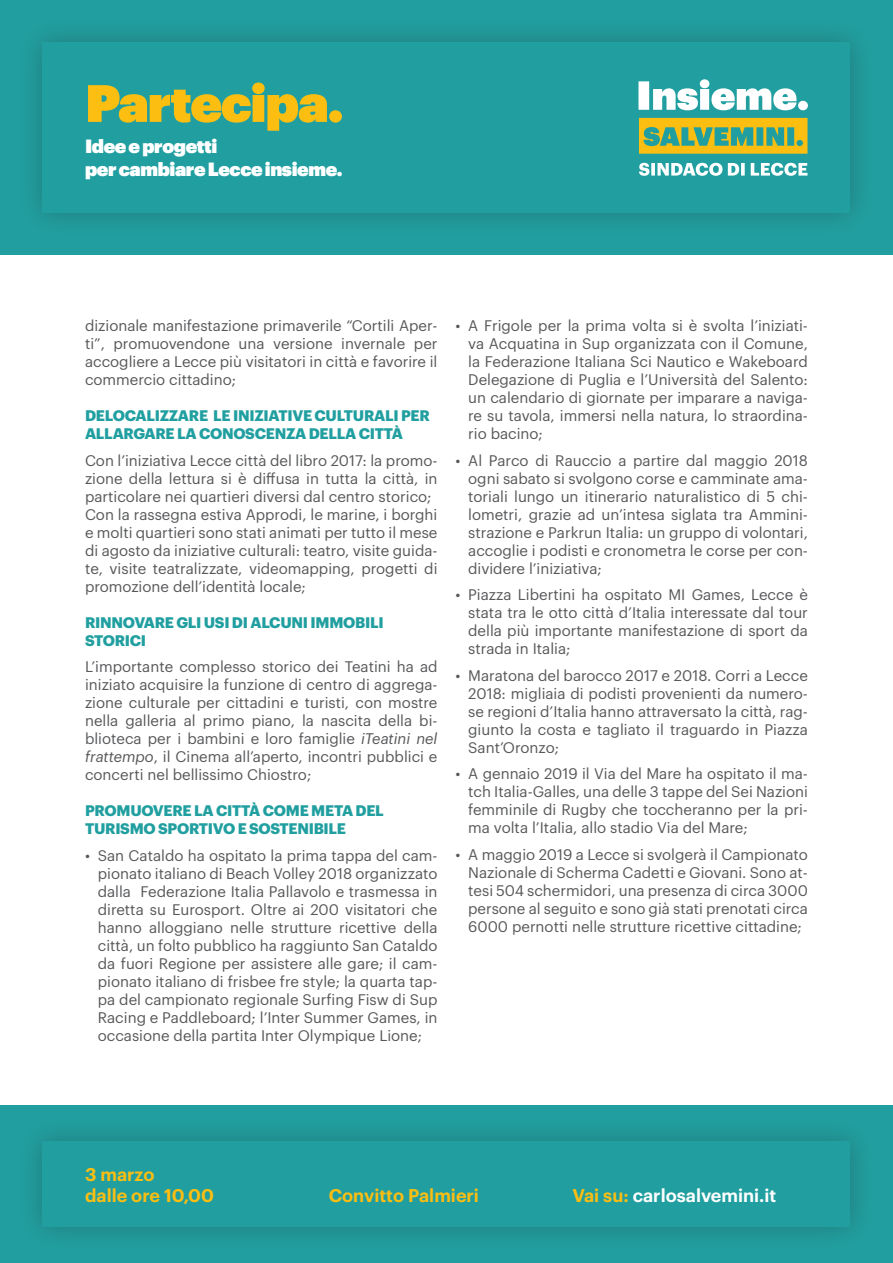
<style>
.page{position:relative;width:893px;height:1263px;background:#fff}
.page>*{position:absolute;margin:0;border:0;box-sizing:border-box;transform-origin:0 0}
.t1{font:51.3px "Graphik Super";letter-spacing:-.02em;color:#fdbe12}
.t2{font:18.75px/22.5px "Graphik Super";letter-spacing:-.02em;color:#fff}
.t3{font:600 18px/21.6px "Graphik";color:#fdbe12}
.t4{font:600 18px "Graphik";color:#fff}
.t5{font:15px/18px "Graphik";color:#57585a;text-align:justify}
.t6{font:700 15px/18px "Graphik";letter-spacing:-.02em;color:#219fa0}
.s1{font-style:italic}
.s2{color:#fdbe12}
</style>
<div class="page">
<div style="left:0;top:0;width:893px;height:255px;background:#219fa0"></div>
<div style="left:17px;top:17px;width:859px;height:221px;background:#21999a"></div>
<div style="left:43px;top:43px;width:807px;height:170px;background:#219fa0"></div>
<svg style="left:639px;top:118px;width:168px;height:36px"></svg>
<svg style="left:639px;top:163px;width:168px;height:13px"></svg>
<svg style="left:638px;top:79px;width:170px;height:31px"></svg>
<div style="left:0;top:1106px;width:893px;height:157px;background:#219fa0"></div>
<div style="left:17px;top:1116px;width:859px;height:136px;background:#21999a"></div>
<div style="left:43px;top:1142px;width:807px;height:85px;background:#219fa0"></div>
<h1 class="t1" style="left:85px;top:63px;width:260px">Partecipa.</h1>
<p class="t2" style="left:85px;top:133px;width:259px">Idee e progetti<br>per cambiare Lecce insieme.</p>
<p class="t5" style="left:85px;top:315px;width:354px">dizionale manifestazione primaverile “Cortili Aper&shy;ti”, promuovendone una versione invernale per accogliere a Lecce più visitatori in città e favorire il commercio cittadino;</p>
<p class="t6" style="left:85px;top:405px;width:346px">DELOCALIZZARE LE INIZIATIVE CULTURALI PER<br>ALLARGARE LA CONOSCENZA DELLA CITTÀ</p>
<p class="t5" style="left:85px;top:450px;width:354px;text-align:left">Con l’iniziativa Lecce città del libro 2017: la promo&shy;zione della lettura si è diffusa in tutta la città, in particolare nei quartieri diversi dal centro storico; Con la rassegna estiva Approdi, le marine, i borghi e molti quartieri sono stati animati per tutto il mese di agosto da iniziative culturali: teatro, visite guida&shy;te, visite teatralizzate, videomapping, progetti di promozione dell’identità locale;</p>
<p class="t6" style="left:85px;top:612px;width:300px">RINNOVARE GLI USI DI ALCUNI IMMOBILI<br>STORICI</p>
<p class="t5" style="left:85px;top:656px;width:354px">L’importante complesso storico dei Teatini ha ad iniziato acquisire la funzione di centro di aggrega&shy;zione culturale per cittadini e turisti, con mostre nella galleria al primo piano, la nascita della bi&shy;blioteca per i bambini e loro famiglie <span class="s1">iTeatini nel frattempo</span>, il Cinema all’aperto, incontri pubblici e concerti nel bellissimo Chiostro;</p>
<p class="t6" style="left:85px;top:800px;width:300px">PROMUOVERE LA CITTÀ COME META DEL<br>TURISMO SPORTIVO E SOSTENIBILE</p>
<p class="t5" style="left:98px;top:845px;width:341px;text-indent:-13px">• San Cataldo ha ospitato la prima tappa del cam&shy;pionato italiano di Beach Volley 2018 organizzato dalla Federazione Italia Pallavolo e trasmessa in diretta su Eurosport. Oltre ai 200 visitatori che hanno alloggiano nelle strutture ricettive della città, un folto pubblico ha raggiunto San Cataldo da fuori Regione per assistere alle gare; il cam&shy;pionato italiano di frisbee fre style; la quarta tap&shy;pa del campionato regionale Surfing Fisw di Sup Racing e Paddleboard; l’Inter Summer Games, in occasione della partita Inter Olympique Lione;</p>
<p class="t5" style="left:468px;top:315px;width:341px;text-indent:-13px">• A Frigole per la prima volta si è svolta l’iniziati&shy;va Acquatina in Sup organizzata con il Comune, la Federazione Italiana Sci Nautico e Wakeboard Delegazione di Puglia e l’Università del Salento: un calendario di giornate per imparare a naviga&shy;re su tavola, immersi nella natura, lo straordina&shy;rio bacino;</p>
<p class="t5" style="left:468px;top:450px;width:341px;text-indent:-13px">• Al Parco di Rauccio a partire dal maggio 2018 ogni sabato si svolgono corse e camminate ama&shy;toriali lungo un itinerario naturalistico di 5 chi&shy;lometri, grazie ad un’intesa siglata tra Ammini&shy;strazione e Parkrun Italia: un gruppo di volontari, accoglie i podisti e cronometra le corse per con&shy;dividere l’iniziativa;</p>
<p class="t5" style="left:468px;top:584px;width:341px;text-indent:-13px">• Piazza Libertini ha ospitato MI Games, Lecce è stata tra le otto città d’Italia interessate dal tour della più importante manifestazione di sport da strada in Italia;</p>
<p class="t5" style="left:468px;top:665px;width:341px;text-indent:-13px">• Maratona del barocco 2017 e 2018. Corri a Lecce 2018: migliaia di podisti provenienti da numero&shy;se regioni d’Italia hanno attraversato la città, rag&shy;giunto la costa e tagliato il traguardo in Piazza Sant’Oronzo;</p>
<p class="t5" style="left:468px;top:763px;width:341px;text-indent:-13px">• A gennaio 2019 il Via del Mare ha ospitato il ma&shy;tch Italia-Galles, una delle 3 tappe del Sei Nazioni femminile di Rugby che toccheranno per la pri&shy;ma volta l’Italia, allo stadio Via del Mare;</p>
<p class="t5" style="left:468px;top:844px;width:341px;text-indent:-13px">• A maggio 2019 a Lecce si svolgerà il Campionato Nazionale di Scherma Cadetti e Giovani. Sono at&shy;tesi 504 schermidori, una presenza di circa 3000 persone al seguito e sono già stati prenotati circa 6000 pernotti nelle strutture ricettive cittadine;</p>
<p class="t3" style="left:85px;top:1162px;width:130px">3 marzo<br>dalle ore 10,00</p>
<p class="t3" style="left:329px;top:1183px;width:152px">Convitto Palmieri</p>
<p class="t4" style="left:572px;top:1182px;width:205px"><span class="s2">Vai su:</span> carlosalvemini.it</p>
</div>
